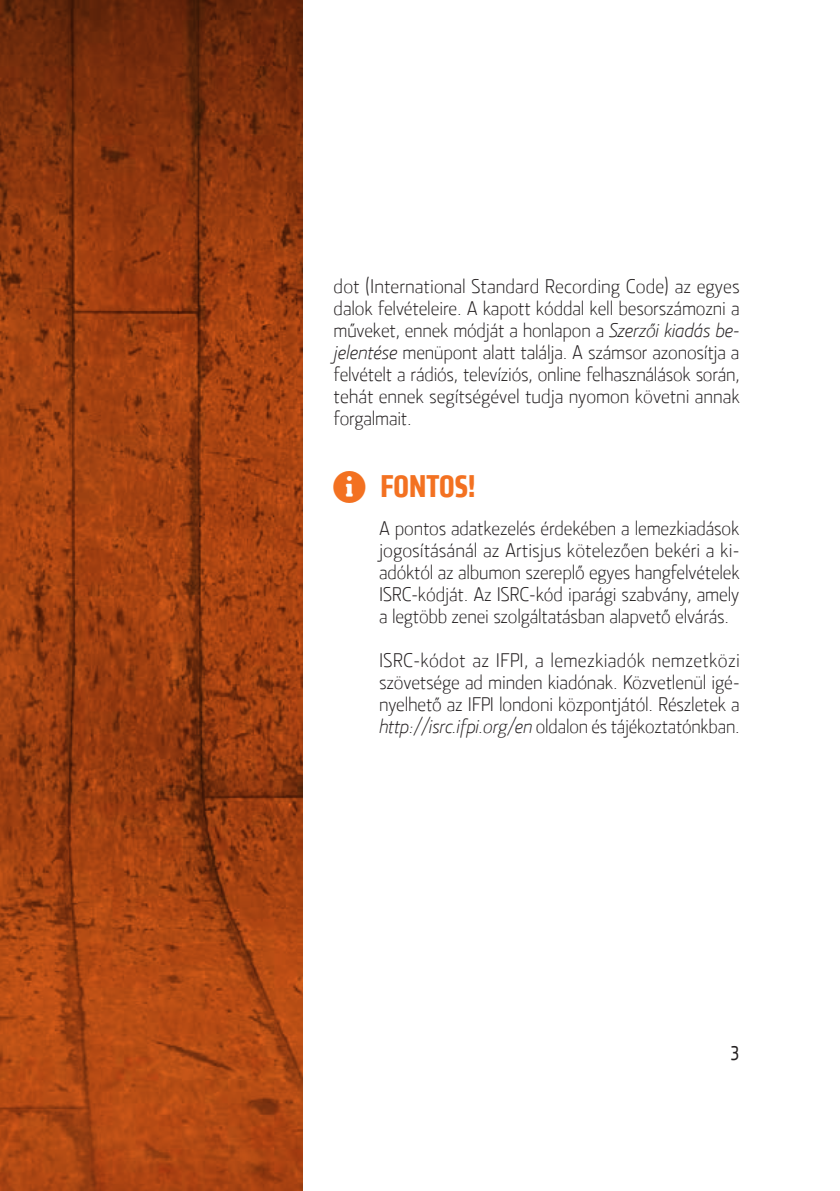
<style>
.page{position:relative;width:840px;height:1191px;background:#fff}
.page>*{position:absolute;margin:0;border:0;box-sizing:border-box;transform-origin:0 0}
.t1{font:700 condensed 32.6px "Klavika CH";color:#f37121}
.t2{font:20px/22px "Section Light HUN";letter-spacing:-.01em;color:#231f20;text-align:justify}
.t3{font:20px "Section Medium Caps HUN";color:#231f20}
.s1{font-family:"Section Light Italic HUN"}
</style>
<div class="page">
<svg style="left:0;top:0;width:302px;height:1191px;background:#9c3e10"></svg>
<p class="t2" style="left:333px;top:275px;width:407px">dot (International Standard Recording Code) az egyes dalok felvételeire. A kapott kóddal kell besorszámozni a műveket, ennek módját a honlapon a <span class="s1">Szerzői kiadás be&shy;jelentése</span> menüpont alatt találja. A számsor azonosítja a felvételt a rádiós, televíziós, online felhasználások során, tehát ennek segítségével tudja nyomon követni annak forgalmait.</p>
<h1 class="t1" style="left:333px;top:465px;width:143px"><sub>ℹ</sub> FONTOS!</h1>
<p class="t2" style="left:379px;top:517px;width:362px">A pontos adatkezelés érdekében a lemezkiadások jogosításánál az Artisjus kötelezően bekéri a ki&shy;adóktól az albumon szereplő egyes hangfelvételek ISRC-kódját. Az ISRC-kód iparági szabvány, amely a legtöbb zenei szolgáltatásban alapvető elvárás.</p>
<p class="t2" style="left:379px;top:649px;width:362px">ISRC-kódot az IFPI, a lemezkiadók nemzetközi szövetsége ad minden kiadónak. Közvetlenül igé&shy;nyelhető az IFPI londoni központjától. Részletek a <span class="s1">http://isrc.ifpi.org/en</span> oldalon és tájékoztatónkban.</p>
<p class="t3" style="left:729px;top:1041px;width:12px">3</p>
</div>
